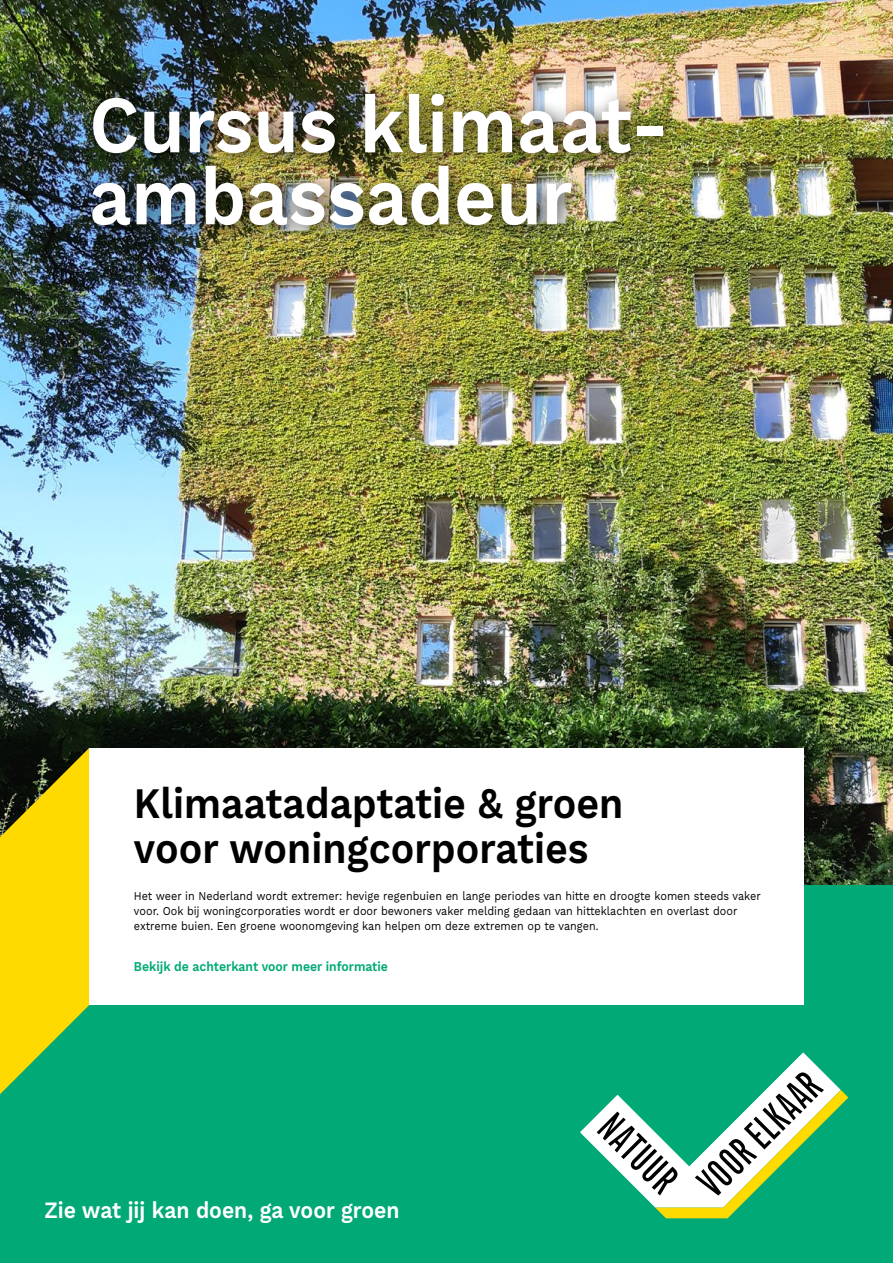
<style>
.page{position:relative;width:893px;height:1263px;background:#fff}
.page>*{position:absolute;margin:0;border:0;box-sizing:border-box;transform-origin:0 0}
.t1{font:600 81.3px/72px "Work Sans";color:#fff;scale:.9 1}
.t2{font:600 43.5px/45px "Work Sans";color:#000;scale:.9 1}
.t3{font:600 23.4px "Work Sans";color:#fff;scale:.9 1}
.t4{font:600 13.5px "Work Sans";color:#00a976;scale:.9 1}
.t5{font:12px/15px "Work Sans";color:#000;scale:.9 1}
</style>
<div class="page">
<img style="left:0;top:0;width:893px;height:885px">
<div style="left:0;top:885px;width:893px;height:378px;background:#00a976"></div>
<div style="left:89px;top:748px;width:714px;height:257px;background:#fff"></div>
<svg style="left:0;top:748px;width:89px;height:346px;background:#c0bb11"></svg>
<svg style="left:580px;top:1052px;width:268px;height:166px"></svg>
<div style="left:80px;top:82px;width:601px;height:162px;background:#000;opacity:.75"></div>
<h1 class="t1" style="left:89px;top:93px;width:645px">Cursus klimaat&shy;ambassadeur</h1>
<h2 class="t2" style="left:134px;top:783px;width:545px">Klimaatadaptatie &amp; groen voor woningcorporaties</h2>
<p class="t5" style="left:134px;top:888px;width:698px">Het weer in Nederland wordt extremer: hevige regenbuien en lange periodes van hitte en droogte komen steeds vaker voor. Ook bij woningcorporaties wordt er door bewoners vaker melding gedaan van hitteklachten en overlast door extreme buien. Een groene woonomgeving kan helpen om deze extremen op te vangen.</p>
<p class="t4" style="left:134px;top:959px;width:284px">Bekijk de achterkant voor meer informatie</p>
<h3 class="t3" style="left:44px;top:1196px;width:396px">Zie wat jij kan doen, ga voor groen</h3>
</div>
